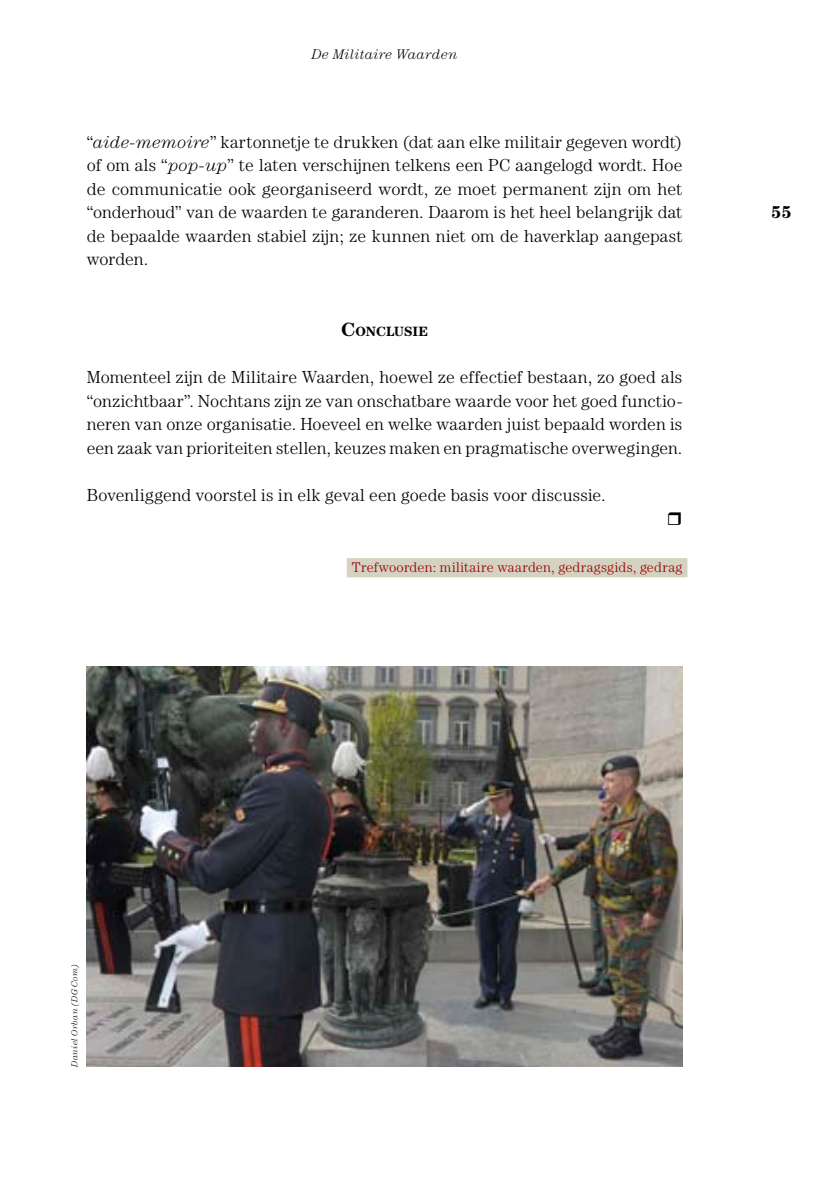
<style>
.page{position:relative;width:819px;height:1191px;background:#fff}
.page>*{position:absolute;margin:0;border:0;box-sizing:border-box;transform-origin:0 0}
.t1{font:300 17.5px/23.6px "Century Std";letter-spacing:.005em;color:#000;text-align:justify}
.t2{font:700 17.5px "Century Std";color:#000}
.t3{font:300 14px "Century Std";letter-spacing:.025em;color:#960000}
.t4{font:italic 300 14px "Century Std";letter-spacing:.025em;color:#000}
.t5{font:700 13.47px "Century Std";letter-spacing:-.005em;color:#000}
.t6{font:italic 300 8.75px "Century Std";letter-spacing:.04em;color:#000}
.s1{font-style:italic}
.s2{font-size:19.25px}
</style>
<div class="page">
<div style="left:347px;top:558px;width:340px;height:19px;background:#d6d2c1"></div>
<img style="left:87px;top:666px;width:595px;height:401px">
<p class="t4" style="left:312px;top:47px;width:147px">De Militaire Waarden</p>
<p class="t1" style="left:87px;top:130px;width:597px">“<span class="s1">aide-memoire</span>” kartonnetje te drukken (dat aan elke militair gegeven wordt) of om als “<span class="s1">pop-up</span>” te laten verschijnen telkens een PC aangelogd wordt. Hoe de communicatie ook georganiseerd wordt, ze moet permanent zijn om het “onderhoud” van de waarden te garanderen. Daarom is het heel belangrijk dat de bepaalde waarden stabiel zijn; ze kunnen niet om de haverklap aangepast worden.</p>
<p class="t5" style="left:341px;top:323px;width:88px"><span class="s2">C</span>ONCLUSIE</p>
<p class="t1" style="left:87px;top:365px;width:597px">Momenteel zijn de Militaire Waarden, hoewel ze effectief bestaan, zo goed als “onzichtbaar”. Nochtans zijn ze van onschatbare waarde voor het goed functio&shy;neren van onze organisatie. Hoeveel en welke waarden juist bepaald worden is een zaak van prioriteiten stellen, keuzes maken en pragmatische overwegingen.</p>
<p class="t1" style="left:87px;top:483px;width:520px">Bovenliggend voorstel is in elk geval een goede basis voor discussie.</p>
<p class="t3" style="left:352px;top:559px;width:332px">Trefwoorden: militaire waarden, gedragsgids, gedrag</p>
<p class="t2" style="left:771px;top:202px;width:22px">55</p>
<p class="t6" style="left:69px;top:1067px;width:105px;rotate:-90deg">Daniel Orban (DG Com)</p>
</div>
